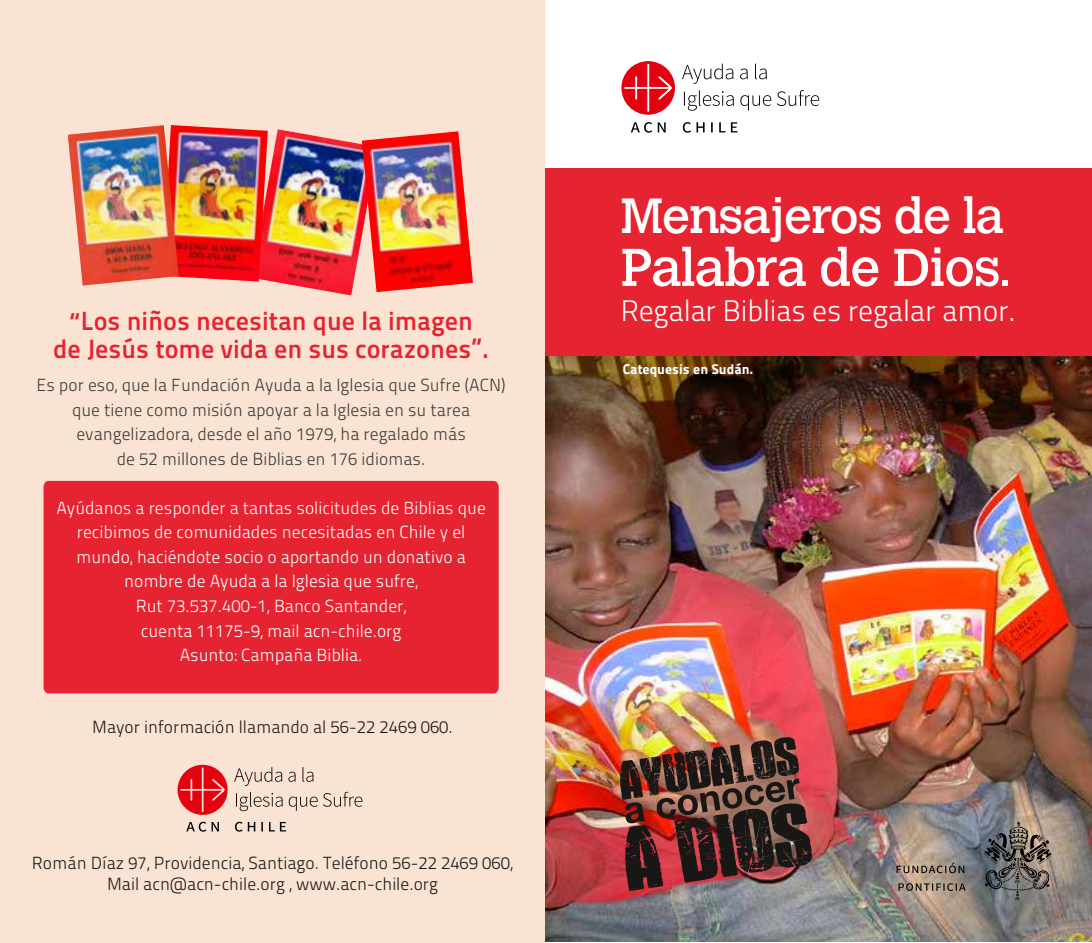
<style>
.page{position:relative;width:1092px;height:943px;background:#fff}
.page>*{position:absolute;margin:0;border:0;box-sizing:border-box;transform-origin:0 0}
.t1{font:52.5px "Calvert";letter-spacing:-.025em;color:#fff}
.t2{font:49px "Calvert";letter-spacing:-.025em;color:#fff}
.t3{font:29.75px "Titillium Maps 26 L 250 wt";letter-spacing:-.01em;color:#fff}
.t4{font:26.25px/28px "Titillium Maps 26 L 750 wt";color:#e62331;text-align:center}
.t5{font:17.5px/24.5px "Titillium Maps 26 L 250 wt";color:#fff;text-align:center}
.t6{font:17.5px/24.5px "Titillium Maps 26 L 250 wt";color:#3a3a39;text-align:center}
.t7{font:17.5px/21px "Titillium Maps 26 L 250 wt";color:#181716;text-align:center}
.t8{font:14px "Titillium Maps 26 L 999 wt";color:#fff}
</style>
<div class="page">
<div style="left:544px;top:169px;width:547px;height:195px;background:#e62331"></div>
<img style="left:544px;top:356px;width:547px;height:585px">
<div style="left:0;top:0;width:544px;height:943px;background:#fbe3d3"></div>
<div style="left:44px;top:481px;width:454px;height:212px;background:#e62331"></div>
<img style="left:620px;top:737px;width:192px;height:153px">
<img style="left:251px;top:129px;width:111px;height:166px">
<img style="left:362px;top:131px;width:111px;height:161px">
<img style="left:179px;top:125px;width:89px;height:156px">
<img style="left:68px;top:125px;width:111px;height:160px">
<svg style="left:621px;top:61px;width:54px;height:54px"></svg>
<svg style="left:624px;top:64px;width:47px;height:48px;background:#e83742"></svg>
<svg style="left:682px;top:122px;width:55px;height:11px"></svg>
<svg style="left:684px;top:90px;width:135px;height:21px"></svg>
<svg style="left:682px;top:64px;width:84px;height:20px"></svg>
<svg style="left:630px;top:122px;width:35px;height:11px"></svg>
<svg style="left:177px;top:764px;width:51px;height:50px"></svg>
<svg style="left:235px;top:821px;width:51px;height:10px"></svg>
<svg style="left:234px;top:767px;width:128px;height:44px"></svg>
<svg style="left:186px;top:821px;width:33px;height:10px"></svg>
<svg style="left:896px;top:821px;width:155px;height:79px;background:#857d77"></svg>
<h3 class="t4" style="left:53px;top:305px;width:437px">“Los niños necesitan que la imagen de Jesús tome vida en sus corazones”.</h3>
<p class="t6" style="left:36px;top:372px;width:471px">Es por eso, que la Fundación Ayuda a la Iglesia que Sufre (ACN) que tiene como misión apoyar a la Iglesia en su tarea evangelizadora, desde el año 1979, ha regalado más<br>de 52 millones de Biblias en 176 idiomas.</p>
<p class="t5" style="left:56px;top:494px;width:431px">Ayúdanos a responder a tantas solicitudes de Biblias que recibimos de comunidades necesitadas en Chile y el mundo, haciéndote socio o aportando un donativo a nombre de Ayuda a la Iglesia que sufre,<br>Rut 73.537.400-1, Banco Santander,<br>cuenta 11175-9, mail acn-chile.org<br>Asunto: Campaña Biblia.</p>
<p class="t7" style="left:92px;top:715px;width:362px">Mayor información llamando al 56-22 2469 060.</p>
<p class="t7" style="left:32px;top:851px;width:482px">Román Díaz 97, Providencia, Santiago. Teléfono 56-22 2469 060,<br>Mail acn@acn-chile.org , www.acn-chile.org</p>
<h2 class="t2" style="left:620px;top:188px;width:385px">Mensajeros de la</h2>
<h1 class="t1" style="left:620px;top:237px;width:393px">Palabra de Dios.</h1>
<h3 class="t3" style="left:620px;top:289px;width:397px">Regalar Biblias es regalar amor.</h3>
<p class="t8" style="left:622px;top:357px;width:132px">Catequesis en Sudán.</p>
</div>
